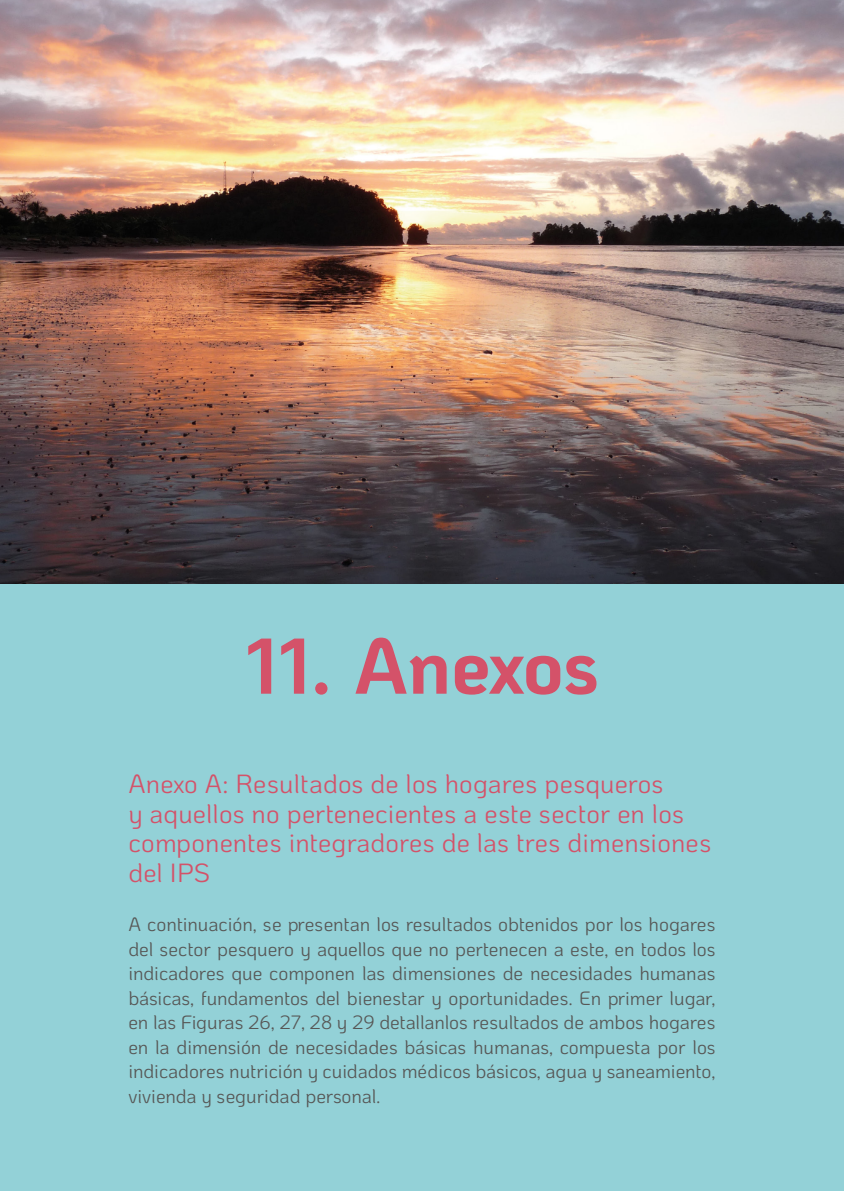
<style>
.page{position:relative;width:844px;height:1191px;background:#fff}
.page>*{position:absolute;margin:0;border:0;box-sizing:border-box;transform-origin:0 0}
.t1{font:700 78.75px "Ko Ho";letter-spacing:-.01em;color:#d45269}
.t2{font:26.25px/29.8px "Ko Ho";letter-spacing:.005em;color:#d45269}
.t3{font:19.25px/24.5px "Ko Ho";letter-spacing:-.005em;color:#575756;text-align:justify}
</style>
<div class="page">
<div style="left:0;top:571px;width:843px;height:620px;background:#93d1d7"></div>
<img style="left:0;top:0;width:843px;height:583px">
<h1 class="t1" style="left:245px;top:600px;width:355px">11. Anexos</h1>
<h2 class="t2" style="left:128px;top:769px;width:584px">Anexo A: Resultados de los hogares pesqueros<br>y aquellos no pertenecientes a este sector en los componentes integradores de las tres dimensiones del IPS</h2>
<p class="t3" style="left:128px;top:912px;width:588px">A continuación, se presentan los resultados obtenidos por los hogares del sector pesquero y aquellos que no pertenecen a este, en todos los indicadores que componen las dimensiones de necesidades humanas básicas, fundamentos del bienestar y oportunidades. En primer lugar, en las Figuras 26, 27, 28 y 29 detallanlos resultados de ambos hogares en la dimensión de necesidades básicas humanas, compuesta por los indicadores nutrición y cuidados médicos básicos, agua y saneamiento, vivienda y seguridad personal.</p>
</div>
